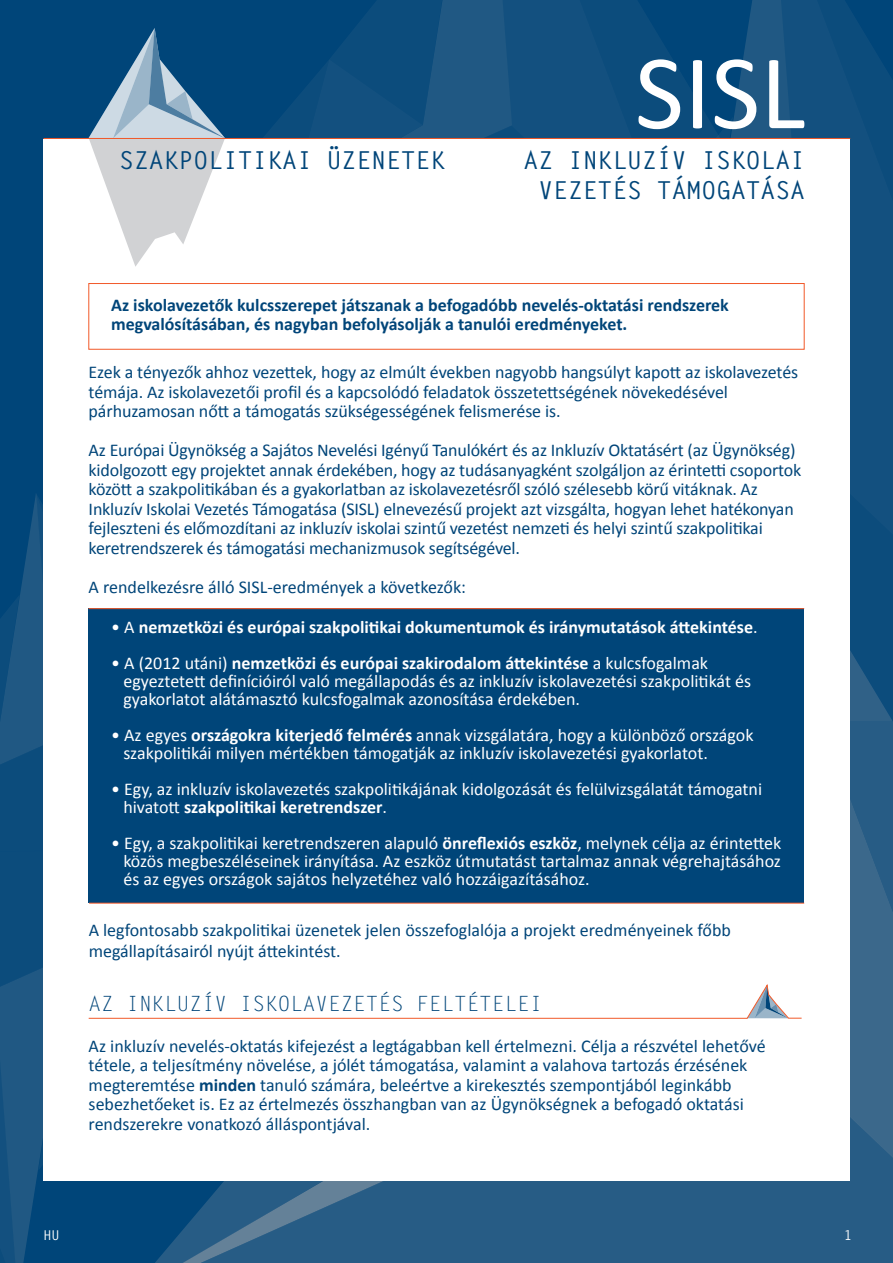
<style>
.page{position:relative;width:893px;height:1263px;background:#fff}
.page>*{position:absolute;margin:0;border:0;box-sizing:border-box;transform-origin:0 0}
.t1{font:107.25px "Calibri";color:#fff}
.t2{font:700 24.75px/30.2px "Letter Gothic Std";color:#004579;text-align:center}
.t3{font:21px "Letter Gothic Std";color:#004579}
.t4{font:18px/19.5px "Calibri";letter-spacing:-.01em;color:#004579}
.t5{font:18px/18px "Calibri";color:#fff}
.t6{font:700 18px/19.5px "Calibri";color:#004579}
.t7{font:700 18px "Calibri";color:#fff}
.t8{font:700 13.5px "Letter Gothic Std";color:#fff}
.s1{font-weight:400}
.s2{font-weight:700}
</style>
<div class="page">
<div style="left:0;top:0;width:125px;height:493px;background:#004579"></div>
<svg style="left:850px;top:723px;width:43px;height:295px;background:#316288"></svg>
<svg style="left:747px;top:1018px;width:146px;height:245px;background:#2d6087"></svg>
<div style="left:305px;top:1181px;width:442px;height:82px;background:#275c85"></div>
<svg style="left:816px;top:0;width:77px;height:460px;background:#0f4e7d"></svg>
<svg style="left:850px;top:460px;width:43px;height:263px;background:#124f7e"></svg>
<svg style="left:0;top:493px;width:304px;height:770px;background:#195481"></svg>
<svg style="left:692px;top:0;width:124px;height:138px;background:#104e7e"></svg>
<svg style="left:512px;top:0;width:180px;height:138px;background:#0e4d7d"></svg>
<div style="left:512px;top:125px;width:179px;height:13px;background:#13507f"></div>
<svg style="left:125px;top:0;width:387px;height:138px;background:#0b4b7c"></svg>
<svg style="left:292px;top:0;width:166px;height:138px;background:#0e4d7d"></svg>
<div style="left:44px;top:139px;width:806px;height:1041px;background:#fff"></div>
<div style="left:89px;top:609px;width:715px;height:294px;background:#004579"></div>
<hr style="left:89px;top:903px;width:715px;height:1px;background:#f15929">
<hr style="left:88px;top:608px;width:716px;height:1px;background:#f15929">
<hr style="left:89px;top:1018px;width:658px;height:1px;background:#f15929">
<div style="left:88px;top:283px;width:716px;height:67px;background:#fff;border:1px solid #f15929"></div>
<svg style="left:88px;top:28px;width:138px;height:239px"></svg>
<hr style="left:44px;top:138px;width:806px;height:1px;background:#f15929">
<svg style="left:746px;top:984px;width:56px;height:35px"></svg>
<h2 class="t2" style="left:119px;top:146px;width:327px">SZAKPOLITIKAI ÜZENETEK</h2>
<h1 class="t1" style="left:635px;top:26px;width:172px">SISL</h1>
<h1 class="t2" style="left:523px;top:146px;width:283px">AZ INKLUZÍV ISKOLAI<br>VEZETÉS TÁMOGATÁSA</h1>
<p class="t6" style="left:111px;top:294px;width:619px">Az iskolavezetők kulcsszerepet játszanak a befogadóbb nevelés-oktatási rendszerek megvalósításában, és nagyban befolyásolják a tanulói eredményeket.</p>
<p class="t4" style="left:89px;top:362px;width:711px">Ezek a tényezők ahhoz vezettek, hogy az elmúlt években nagyobb hangsúlyt kapott az iskolavezetés témája. Az iskolavezetői profil és a kapcsolódó feladatok összetettségének növekedésével párhuzamosan nőtt a támogatás szükségességének felismerése is.</p>
<p class="t4" style="left:89px;top:440px;width:714px">Az Európai Ügynökség a Sajátos Nevelési Igényű Tanulókért és az Inkluzív Oktatásért (az Ügynökség) kidolgozott egy projektet annak érdekében, hogy az tudásanyagként szolgáljon az érintetti csoportok között a szakpolitikában és a gyakorlatban az iskolavezetésről szóló szélesebb körű vitáknak. Az Inkluzív Iskolai Vezetés Támogatása (SISL) elnevezésű projekt azt vizsgálta, hogyan lehet hatékonyan fejleszteni és előmozdítani az inkluzív iskolai szintű vezetést nemzeti és helyi szintű szakpolitikai keretrendszerek és támogatási mechanizmusok segítségével.</p>
<p class="t4" style="left:89px;top:576px;width:379px">A rendelkezésre álló SISL-eredmények a következők:</p>
<p class="t7" style="left:111px;top:616px;width:648px"><span class="s1">• A</span> nemzetközi és európai szakpolitikai dokumentumok és iránymutatások áttekintése<span class="s1">.</span></p>
<p class="t5" style="left:123px;top:653px;width:629px;text-indent:-12px">• A (2012 utáni) <span class="s2">nemzetközi és európai szakirodalom áttekintése</span> a kulcsfogalmak egyeztetett definícióiról való megállapodás és az inkluzív iskolavezetési szakpolitikát és gyakorlatot alátámasztó kulcsfogalmak azonosítása érdekében.</p>
<p class="t5" style="left:123px;top:725px;width:632px;text-indent:-12px">• Az egyes <span class="s2">országokra kiterjedő felmérés</span> annak vizsgálatára, hogy a különböző országok szakpolitikái milyen mértékben támogatják az inkluzív iskolavezetési gyakorlatot.</p>
<p class="t5" style="left:123px;top:779px;width:640px;text-indent:-12px">• Egy, az inkluzív iskolavezetés szakpolitikájának kidolgozását és felülvizsgálatát támogatni hivatott <span class="s2">szakpolitikai keretrendszer</span>.</p>
<p class="t5" style="left:123px;top:833px;width:660px;text-align:justify;text-indent:-12px">• Egy, a szakpolitikai keretrendszeren alapuló <span class="s2">önreflexiós eszköz</span>, melynek célja az érintettek közös megbeszéléseinek irányítása. Az eszköz útmutatást tartalmaz annak végrehajtásához és az egyes országok sajátos helyzetéhez való hozzáigazításához.</p>
<p class="t4" style="left:89px;top:919px;width:644px;line-height:21px">A legfontosabb szakpolitikai üzenetek jelen összefoglalója a projekt eredményeinek főbb megállapításairól nyújt áttekintést.</p>
<h2 class="t3" style="left:89px;top:992px;width:455px">AZ INKLUZÍV ISKOLAVEZETÉS FELTÉTELEI</h2>
<p class="t4" style="left:89px;top:1035px;width:679px">Az inkluzív nevelés-oktatás kifejezést a legtágabban kell értelmezni. Célja a részvétel lehetővé tétele, a teljesítmény növelése, a jólét támogatása, valamint a valahova tartozás érzésének megteremtése <span class="s2">minden</span> tanuló számára, beleértve a kirekesztés szempontjából leginkább sebezhetőeket is. Ez az értelmezés összhangban van az Ügynökségnek a befogadó oktatási rendszerekre vonatkozó álláspontjával.</p>
<p class="t8" style="left:44px;top:1226px;width:18px">HU</p>
<p class="t8" style="left:844px;top:1227px;width:10px">1</p>
</div>
